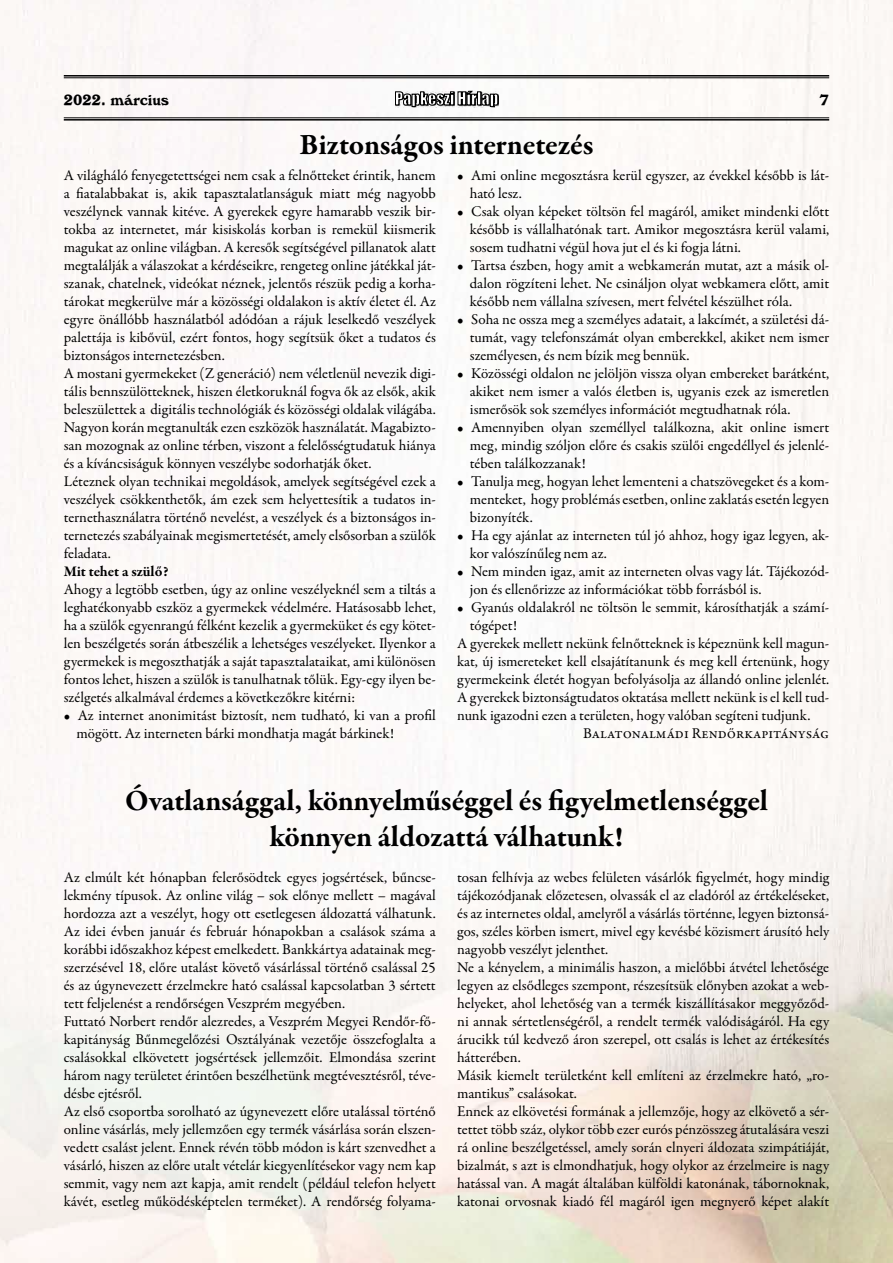
<style>
.page{position:relative;width:893px;height:1263px;background:#fff}
.page>*{position:absolute;margin:0;border:0;box-sizing:border-box;transform-origin:0 0}
.t1{font:700 30px/36px "Garamond Premr Pro";letter-spacing:-.005em;color:#000;text-align:center}
.t2{font:16.5px "Impact";color:#fff}
.t3{font:15px/18px "Garamond Premr Pro";color:#000}
.t4{font:700 15px "Garamond Premr Pro";letter-spacing:-.005em;color:#000}
.t5{font:15px "Windsor HU Normal";color:#000}
</style>
<div class="page">
<img style="left:0;top:0;width:893px;height:1263px">
<hr style="left:64px;top:78px;width:765px;height:1px;background:#000">
<hr style="left:64px;top:75px;width:765px;height:2px;background:#000">
<hr style="left:64px;top:119px;width:765px;height:2px;background:#000">
<hr style="left:64px;top:118px;width:765px;height:1px;background:#000">
<svg style="left:396px;top:91px;width:103px;height:17px"></svg>
<svg style="left:395px;top:91px;width:103px;height:16px;background:#434242"></svg>
<p class="t5" style="left:64px;top:91px;width:107px">2022. március</p>
<p class="t2" style="left:395px;top:86px;width:105px">Papkeszi Hírlap</p>
<p class="t5" style="left:819px;top:91px;width:11px">7</p>
<h1 class="t1" style="left:300px;top:127px;width:295px">Biztonságos internetezés</h1>
<p class="t3" style="left:64px;top:167px;width:374px">A világháló fenyegetettségei nem csak a felnőtteket érintik, hanem a fiatalabbakat is, akik tapasztalatlanságuk miatt még nagyobb veszélynek vannak kitéve. A gyerekek egyre hamarabb veszik bir&shy;tokba az internetet, már kisiskolás korban is remekül kiismerik magukat az online világban. A keresők segítségével pillanatok alatt megtalálják a válaszokat a kérdéseikre, rengeteg online játékkal ját&shy;szanak, chatelnek, videókat néznek, jelentős részük pedig a korha&shy;tárokat megkerülve már a közösségi oldalakon is aktív életet él. Az egyre önállóbb használatból adódóan a rájuk leselkedő veszélyek palettája is kibővül, ezért fontos, hogy segítsük őket a tudatos és biztonságos internetezésben.<br>A mostani gyermekeket (Z generáció) nem véletlenül nevezik digi&shy;tális bennszülötteknek, hiszen életkoruknál fogva ők az elsők, akik beleszülettek a digitális technológiák és közösségi oldalak világába.<br>Nagyon korán megtanulták ezen eszközök használatát. Magabizto&shy;san mozognak az online térben, viszont a felelősségtudatuk hiánya és a kíváncsiságuk könnyen veszélybe sodorhatják őket.<br>Léteznek olyan technikai megoldások, amelyek segítségével ezek a veszélyek csökkenthetők, ám ezek sem helyettesítik a tudatos in&shy;ternethasználatra történő nevelést, a veszélyek és a biztonságos in&shy;ternetezés szabályainak megismertetését, amely elsősorban a szülők feladata.</p>
<p class="t4" style="left:64px;top:562px;width:106px">Mit tehet a szülő?</p>
<p class="t3" style="left:64px;top:581px;width:374px;text-align:justify">Ahogy a legtöbb esetben, úgy az online veszélyeknél sem a tiltás a leghatékonyabb eszköz a gyermekek védelmére. Hatásosabb lehet, ha a szülők egyenrangú félként kezelik a gyermeküket és egy kötet&shy;len beszélgetés során átbeszélik a lehetséges veszélyeket. Ilyenkor a gyermekek is megoszthatják a saját tapasztalataikat, ami különösen fontos lehet, hiszen a szülők is tanulhatnak tőlük. Egy-egy ilyen be&shy;szélgetés alkalmával érdemes a következőkre kitérni:</p>
<p class="t3" style="left:77px;top:707px;width:361px;text-indent:-13px">• Az internet anonimitást biztosít, nem tudható, ki van a profil mögött. Az interneten bárki mondhatja magát bárkinek!</p>
<p class="t3" style="left:470px;top:167px;width:361px;text-indent:-13px">• Ami online megosztásra kerül egyszer, az évekkel később is lát&shy;ható lesz.</p>
<p class="t3" style="left:470px;top:203px;width:361px;text-align:justify;text-indent:-13px">• Csak olyan képeket töltsön fel magáról, amiket mindenki előtt később is vállalhatónak tart. Amikor megosztásra kerül valami, sosem tudhatni végül hova jut el és ki fogja látni.</p>
<p class="t3" style="left:470px;top:257px;width:361px;text-align:justify;text-indent:-13px">• Tartsa észben, hogy amit a webkamerán mutat, azt a másik ol&shy;dalon rögzíteni lehet. Ne csináljon olyat webkamera előtt, amit később nem vállalna szívesen, mert felvétel készülhet róla.</p>
<p class="t3" style="left:470px;top:311px;width:361px;text-align:justify;text-indent:-13px">• Soha ne ossza meg a személyes adatait, a lakcímét, a születési dá&shy;tumát, vagy telefonszámát olyan emberekkel, akiket nem ismer személyesen, és nem bízik meg bennük.</p>
<p class="t3" style="left:470px;top:365px;width:361px;text-align:justify;text-indent:-13px">• Közösségi oldalon ne jelöljön vissza olyan embereket barátként, akiket nem ismer a valós életben is, ugyanis ezek az ismeretlen ismerősök sok személyes információt megtudhatnak róla.</p>
<p class="t3" style="left:470px;top:419px;width:361px;text-align:justify;text-indent:-13px">• Amennyiben olyan személlyel találkozna, akit online ismert meg, mindig szóljon előre és csakis szülői engedéllyel és jelenlé&shy;tében találkozzanak!</p>
<p class="t3" style="left:470px;top:473px;width:361px;text-align:justify;text-indent:-13px">• Tanulja meg, hogyan lehet lementeni a chatszövegeket és a kom&shy;menteket, hogy problémás esetben, online zaklatás esetén legyen bizonyíték.</p>
<p class="t3" style="left:470px;top:527px;width:361px;text-indent:-13px">• Ha egy ajánlat az interneten túl jó ahhoz, hogy igaz legyen, ak&shy;kor valószínűleg nem az.</p>
<p class="t3" style="left:470px;top:563px;width:361px;text-indent:-13px">• Nem minden igaz, amit az interneten olvas vagy lát. Tájékozód&shy;jon és ellenőrizze az információkat több forrásból is.</p>
<p class="t3" style="left:457px;top:599px;width:374px">• Gyanús oldalakról ne töltsön le semmit, károsíthatják a számí-</p>
<p class="t3" style="left:470px;top:617px;width:49px">tógépet!</p>
<p class="t3" style="left:457px;top:635px;width:374px">A gyerekek mellett nekünk felnőtteknek is képeznünk kell magun-</p>
<p class="t3" style="left:457px;top:653px;width:374px">kat, új ismereteket kell elsajátítanunk és meg kell értenünk, hogy</p>
<p class="t3" style="left:457px;top:671px;width:374px">gyermekeink életét hogyan befolyásolja az állandó online jelenlét.</p>
<p class="t3" style="left:457px;top:689px;width:374px">A gyerekek biztonságtudatos oktatása mellett nekünk is el kell tud-</p>
<p class="t3" style="left:457px;top:707px;width:355px">nunk igazodni ezen a területen, hogy valóban segíteni tudjunk.</p>
<p class="t3" style="left:583px;top:725px;width:248px">Balatonalmádi Rendőrkapitányság</p>
<h1 class="t1" style="left:125px;top:783px;width:644px">Óvatlansággal, könnyelműséggel és figyelmetlenséggel könnyen áldozattá válhatunk!</h1>
<p class="t3" style="left:64px;top:869px;width:374px">Az elmúlt két hónapban felerősödtek egyes jogsértések, bűncse&shy;lekmény típusok. Az online világ – sok előnye mellett – magával hordozza azt a veszélyt, hogy ott esetlegesen áldozattá válhatunk.<br>Az idei évben január és február hónapokban a csalások száma a korábbi időszakhoz képest emelkedett. Bankkártya adatainak meg&shy;szerzésével 18, előre utalást követő vásárlással történő csalással 25 és az úgynevezett érzelmekre ható csalással kapcsolatban 3 sértett tett feljelenést a rendőrségen Veszprém megyében.<br>Futtató Norbert rendőr alezredes, a Veszprém Megyei Rendőr-fő&shy;kapitányság Bűnmegelőzési Osztályának vezetője összefoglalta a csalásokkal elkövetett jogsértések jellemzőit. Elmondása szerint három nagy területet érintően beszélhetünk megtévesztésről, téve&shy;désbe ejtésről.<br>Az első csoportba sorolható az úgynevezett előre utalással történő online vásárlás, mely jellemzően egy termék vásárlása során elszen&shy;vedett csalást jelent. Ennek révén több módon is kárt szenvedhet a vásárló, hiszen az előre utalt vételár kiegyenlítésekor vagy nem kap semmit, vagy nem azt kapja, amit rendelt (például telefon helyett kávét, esetleg működésképtelen terméket). A rendőrség folyama-</p>
<p class="t3" style="left:457px;top:869px;width:374px">tosan felhívja az webes felületen vásárlók figyelmét, hogy mindig tájékozódjanak előzetesen, olvassák el az eladóról az értékeléseket, és az internetes oldal, amelyről a vásárlás történne, legyen biztonsá&shy;gos, széles körben ismert, mivel egy kevésbé közismert árusító hely nagyobb veszélyt jelenthet.<br>Ne a kényelem, a minimális haszon, a mielőbbi átvétel lehetősége legyen az elsődleges szempont, részesítsük előnyben azokat a web&shy;helyeket, ahol lehetőség van a termék kiszállításakor meggyőződ&shy;ni annak sértetlenségéről, a rendelt termék valódiságáról. Ha egy árucikk túl kedvező áron szerepel, ott csalás is lehet az értékesítés hátterében.<br>Másik kiemelt területként kell említeni az érzelmekre ható, „ro&shy;mantikus” csalásokat.<br>Ennek az elkövetési formának a jellemzője, hogy az elkövető a sér&shy;tettet több száz, olykor több ezer eurós pénzösszeg átutalására veszi rá online beszélgetéssel, amely során elnyeri áldozata szimpátiáját, bizalmát, s azt is elmondhatjuk, hogy olykor az érzelmeire is nagy hatással van. A magát általában külföldi katonának, tábornoknak, katonai orvosnak kiadó fél magáról igen megnyerő képet alakít</p>
</div>
